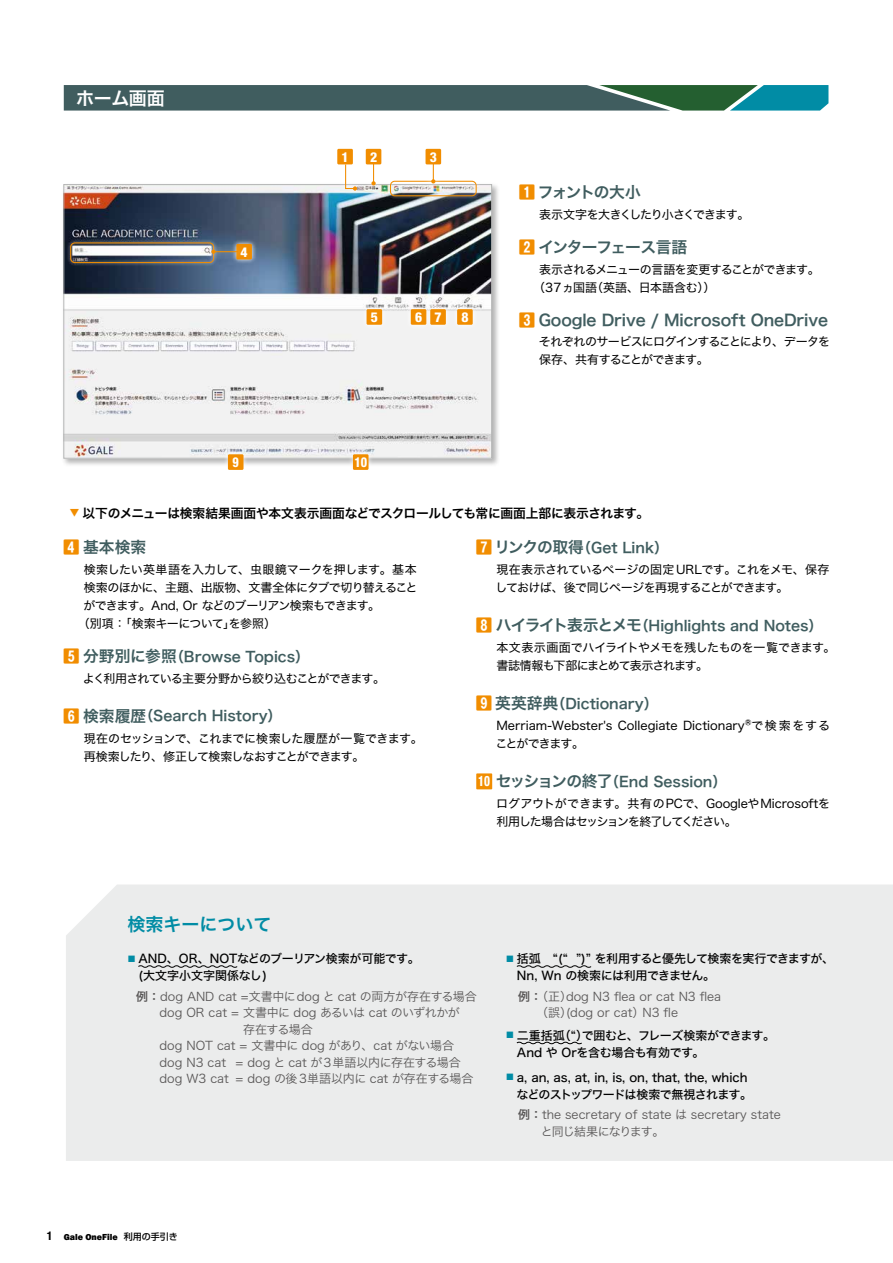
<style>
.page{position:relative;width:893px;height:1263px;background:#fff}
.page>*{position:absolute;margin:0;border:0;box-sizing:border-box;transform-origin:0 0}
.t1{font:18px "Hira Kaku Std W6";color:#018ca5}
.t2{font:18px "Hira Kaku Std W6";letter-spacing:-.025em;color:#fff}
.t3{font:15.75px "Hira Kaku Std W6";letter-spacing:-.01em;color:#405d5f}
.t4{font:15.75px "Hira Kaku Std W6";letter-spacing:-.06em;color:#405d5f}
.t5{font:15.75px "Hira Kaku Std W6";letter-spacing:-.1em;color:#405d5f}
.t6{font:14.25px "Hira Kaku Std W6";color:#405d5f}
.t7{font:800 condensed 13.65px "Helvetica Neue";color:#fff}
.t8{font:800 condensed 13.65px "Helvetica Neue";color:#fff;scale:.9 1}
.t9{font:12.75px "Hira Kaku Std W6";letter-spacing:-.025em;color:#000}
.t10{font:12px/16.5px "Hira Kaku Std W3";color:#595757}
.t11{font:12px/18px "Hira Kaku Std W4";letter-spacing:-.045em;color:#000}
.t12{font:12px/17.2px "Hira Kaku Std W5";letter-spacing:-.025em;color:#000}
.t13{font:12px/18px "Hira Kaku Std W4";letter-spacing:-.02em;color:#000}
.t14{font:12px/18px "Hira Kaku Std W4";color:#000}
.t15{font:12px/17.2px "Hira Kaku Std W5";letter-spacing:-.045em;color:#000}
.t16{font:12px "Hira Kaku Std W4";letter-spacing:-.085em;color:#000}
.t17{font:12px/18px "Hira Kaku Std W4";letter-spacing:-.07em;color:#000}
.t18{font:12px/17.2px "Hira Kaku Std W5";letter-spacing:-.005em;color:#000}
.t19{font:12px "Hira Kaku Std W4";letter-spacing:-.01em;color:#000}
.t20{font:12px "Hira Kaku Std W4";letter-spacing:-.075em;color:#000}
.t21{font:800 9px "Franklin Gothic";color:#000}
.s1{font-family:"Gothic MB101 Pro";font-weight:700;color:#f18d00}
.s2{font-family:"Koz Min Pr 6 N";font-size:9.45px;color:#f18d00}
.s3{font-family:"Gothic MB101 Pro";font-weight:700;font-size:15.75px;color:#f18d00}
.s4{font-size:15.75px}
.s5{font-family:"Helvetica Neue";font-weight:800;font-stretch:condensed;color:#fff}
.s6{font-family:"Hira Kaku Std W4";font-size:8.4px;color:#018ca5}
.s7{font-family:"Hira Kaku Std W6"}
.s8{font-family:"Helvetica Neue";font-weight:700;font-stretch:condensed;font-size:12px}
.s9{font-family:"Shin Go Pro";font-weight:500}
</style>
<div class="page">
<div style="left:66px;top:885px;width:827px;height:276px;background:#ebecec"></div>
<div style="left:62px;top:182px;width:438px;height:285px;background:#000;opacity:.3"></div>
<img style="left:66px;top:186px;width:424px;height:270px">
<div style="left:64px;top:184px;width:428px;height:274px;border:1px solid #b5b6b6"></div>
<svg style="left:138px;top:965px;width:100px;height:3px"></svg>
<svg style="left:516px;top:965px;width:76px;height:3px"></svg>
<svg style="left:516px;top:1041px;width:66px;height:4px"></svg>
<svg style="left:64px;top:85px;width:764px;height:26px;background:#3e6866"></svg>
<div style="left:476px;top:773px;width:16px;height:16px;background:#f18d00"></div>
<svg style="left:348px;top:449px;width:26px;height:19px"></svg>
<div style="left:353px;top:454px;width:16px;height:16px;background:#f18d00"></div>
<svg style="left:223px;top:449px;width:26px;height:20px"></svg>
<div style="left:228px;top:454px;width:16px;height:16px;background:#f18d00"></div>
<svg style="left:361px;top:304px;width:26px;height:26px"></svg>
<div style="left:367px;top:309px;width:15px;height:16px;background:#f18d00"></div>
<svg style="left:406px;top:304px;width:19px;height:26px"></svg>
<div style="left:411px;top:309px;width:15px;height:16px;background:#f18d00"></div>
<svg style="left:425px;top:304px;width:26px;height:26px"></svg>
<div style="left:430px;top:309px;width:16px;height:16px;background:#f18d00"></div>
<svg style="left:452px;top:304px;width:26px;height:26px"></svg>
<div style="left:457px;top:309px;width:16px;height:16px;background:#f18d00"></div>
<svg style="left:337px;top:164px;width:27px;height:34px"></svg>
<svg style="left:345px;top:164px;width:12px;height:27px"></svg>
<svg style="left:364px;top:154px;width:19px;height:39px"></svg>
<svg style="left:371px;top:164px;width:5px;height:21px"></svg>
<div style="left:387px;top:177px;width:93px;height:23px;background:#fff;opacity:.75"></div>
<div style="left:390px;top:181px;width:87px;height:15px;border:1px solid #f18d00;border-radius:4px"></div>
<svg style="left:231px;top:239px;width:26px;height:26px"></svg>
<div style="left:236px;top:244px;width:16px;height:15px;background:#f18d00"></div>
<div style="left:67px;top:239px;width:151px;height:28px;background:#fff;opacity:.75"></div>
<div style="left:70px;top:242px;width:144px;height:21px;border:1px solid #f18d00;border-radius:4px"></div>
<svg style="left:204px;top:243px;width:41px;height:18px"></svg>
<svg style="left:211px;top:250px;width:27px;height:4px"></svg>
<div style="left:337px;top:149px;width:16px;height:15px;background:#f18d00"></div>
<div style="left:366px;top:149px;width:15px;height:15px;background:#f18d00"></div>
<svg style="left:424px;top:153px;width:19px;height:38px"></svg>
<svg style="left:431px;top:164px;width:4px;height:19px"></svg>
<div style="left:425px;top:149px;width:16px;height:15px;background:#f18d00"></div>
<h1 class="t2" style="left:76px;top:84px;width:90px">ホーム画面</h1>
<p class="t7" style="left:241px;top:243px;width:9px">4</p>
<p class="t7" style="left:342px;top:148px;width:9px">1</p>
<p class="t7" style="left:370px;top:148px;width:9px">2</p>
<p class="t7" style="left:430px;top:148px;width:9px">3</p>
<p class="t7" style="left:371px;top:309px;width:9px">5</p>
<p class="t7" style="left:415px;top:309px;width:28px">6 7</p>
<p class="t7" style="left:461px;top:309px;width:9px">8</p>
<p class="t8" style="left:233px;top:454px;width:9px">9</p>
<p class="t8" style="left:354px;top:454px;width:16px">10</p>
<h2 class="t5" style="left:519px;top:180px;width:123px"><span class="s1">1</span> フォントの大小</h2>
<p class="t16" style="left:539px;top:205px;width:212px">表示文字を大きくしたり小さくできます。</p>
<h2 class="t4" style="left:519px;top:235px;width:170px"><span class="s1">2</span> インターフェース言語</h2>
<p class="t11" style="left:533px;top:260px;width:288px;text-indent:6px">表示されるメニューの言語を変更することができます。（37ヵ国語（英語、日本語含む））</p>
<h2 class="t3" style="left:519px;top:308px;width:310px"><span class="s1">3</span> Google Drive / Microsoft OneDrive</h2>
<p class="t17" style="left:539px;top:333px;width:293px">それぞれのサービスにログインすることにより、データを保存、共有することができます。</p>
<p class="t9" style="left:70px;top:503px;width:581px"><span class="s2">▼</span> 以下のメニューは検索結果画面や本文表示画面などでスクロールしても常に画面上部に表示されます。</p>
<h2 class="t3" style="left:63px;top:535px;width:84px"><span class="s1">4</span> 基本検索</h2>
<p class="t19" style="left:84px;top:560px;width:334px">検索したい英単語を入力して、虫眼鏡マークを押します。基本</p>
<p class="t11" style="left:84px;top:578px;width:335px">検索のほかに、主題、出版物、文書全体にタブで切り替えること</p>
<p class="t16" style="left:83px;top:596px;width:298px">ができます。And, Or などのブーリアン検索もできます。</p>
<p class="t11" style="left:78px;top:614px;width:200px">（別項：「検索キーについて」を参照）</p>
<p class="t6" style="left:63px;top:646px;width:248px"><span class="s3">5</span> <span class="s4">分野別に参照</span>（Browse Topics）</p>
<p class="t20" style="left:83px;top:669px;width:304px">よく利用されている主要分野から絞り込むことができます。</p>
<p class="t6" style="left:63px;top:705px;width:220px"><span class="s3">6</span> <span class="s4">検索履歴</span>（Search History）</p>
<p class="t11" style="left:84px;top:729px;width:341px">現在のセッションで、これまでに検索した履歴が一覧できます。再検索したり、修正して検索しなおすことができます。</p>
<p class="t6" style="left:476px;top:536px;width:194px"><span class="s3">7</span><span class="s4">リンクの取得</span>（Get Link）</p>
<p class="t11" style="left:496px;top:560px;width:335px">現在表示されているページの固定URLです。これをメモ、保存しておけば、後で同じページを再現することができます。</p>
<p class="t6" style="left:476px;top:614px;width:348px"><span class="s3">8</span> <span class="s4">ハイライト表示とメモ</span>（Highlights and Notes）</p>
<p class="t11" style="left:496px;top:638px;width:341px">本文表示画面でハイライトやメモを残したものを一覧できます。書誌情報も下部にまとめて表示されます。</p>
<p class="t6" style="left:476px;top:692px;width:183px"><span class="s3">9</span> <span class="s4">英英辞典</span>（Dictionary）</p>
<p class="t14" style="left:496px;top:716px;width:336px">Merriam-Webster's Collegiate Dictionary®で検索をすることができます。</p>
<p class="t6" style="left:478px;top:770px;width:250px"><span class="s5">10</span> <span class="s4">セッションの終了</span>（End Session）</p>
<p class="t13" style="left:496px;top:794px;width:335px">ログアウトができます。共有のPCで、GoogleやMicrosoftを利用した場合はセッションを終了してください。</p>
<h1 class="t1" style="left:128px;top:910px;width:145px">検索キーについて</h1>
<p class="t18" style="left:138px;top:950px;width:283px;text-indent:-11px"><span class="s6">■</span> AND、OR、NOTなどのブーリアン検索が可能です。(大文字小文字関係なし)</p>
<p class="t10" style="left:136px;top:988px;width:342px"><span class="s7">例：</span>dog AND cat =文書中にdog と cat の両方が存在する場合</p>
<p class="t10" style="left:159px;top:1004px;width:302px">dog OR cat = 文書中に dog あるいは cat のいずれかが</p>
<p class="t10" style="left:243px;top:1021px;width:71px">存在する場合</p>
<p class="t10" style="left:159px;top:1037px;width:296px">dog NOT cat = 文書中に dog があり、cat がない場合</p>
<p class="t10" style="left:159px;top:1054px;width:303px">dog N3 cat = dog と cat が３単語以内に存在する場合</p>
<p class="t10" style="left:159px;top:1070px;width:316px">dog W3 cat = dog の後3単語以内に cat が存在する場合</p>
<p class="t15" style="left:517px;top:950px;width:319px;text-indent:-11px"><span class="s6">■</span> 括弧　“(“ ”)” を利用すると優先して検索を実行できますが、<br>Nn, Wn の検索には利用できません。</p>
<p class="t10" style="left:536px;top:988px;width:199px;text-indent:-18px"><span class="s7">例：</span>（正）dog N3 flea or cat N3 flea　（誤）(dog or cat）N3 fle</p>
<p class="t12" style="left:517px;top:1026px;width:260px;text-indent:-11px"><span class="s6">■</span> 二重括弧（“）で囲むと、フレーズ検索ができます。<br>And や Orを含む場合も有効です。</p>
<p class="t12" style="left:506px;top:1068px;width:255px;text-align:center"><span class="s6">■</span> a, an, as, at, in, is, on, that, the, which　などのストップワードは検索で無視されます。</p>
<p class="t10" style="left:541px;top:1106px;width:241px;text-indent:-23px"><span class="s7">例：</span>the secretary of state は secretary stateと同じ結果になります。</p>
<p class="t21" style="left:47px;top:1231px;width:132px"><span class="s8">1</span> Gale OneFile <span class="s9">利用の手引き</span></p>
</div>
